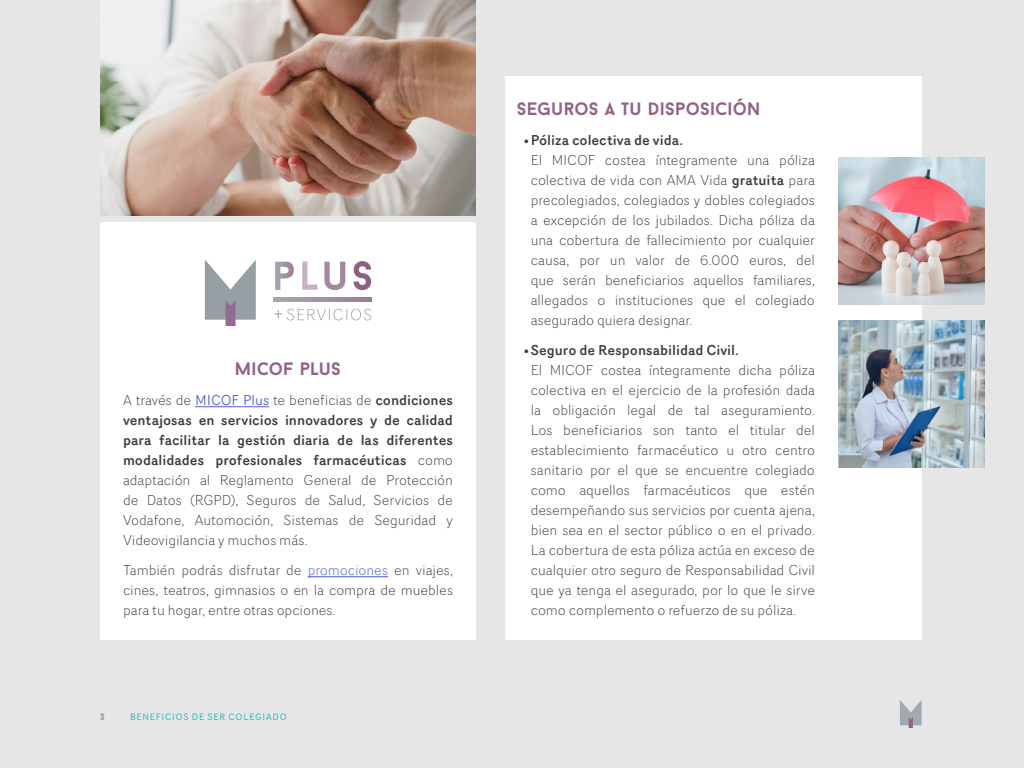
<style>
.page{position:relative;width:1024px;height:768px;background:#e6e6e6}
.page>*{position:absolute;margin:0;border:0;box-sizing:border-box;transform-origin:0 0}
.t1{font:700 18px "Baron Neue";letter-spacing:.005em;color:#916487}
.t2{font:300 14px/20px "Router";letter-spacing:-.005em;color:#3b3c3b;text-align:justify}
.t3{font:500 14px "Router";color:#3b3c3b}
.t4{font:9px "Router";letter-spacing:.09em;color:#00b5b4}
.t5{font:900 9px "Baron Neue";color:#979899}
.s1{font-weight:400;color:#4f5cd6}
.s2{font-weight:500}
.s3{color:#4f5cd6}
</style>
<div class="page">
<svg style="left:900px;top:700px;width:22px;height:28px"></svg>
<div style="left:100px;top:222px;width:376px;height:418px;background:#fff"></div>
<hr style="left:195px;top:407px;width:74px;height:1px;background:#4f5cd6">
<hr style="left:308px;top:577px;width:80px;height:1px;background:#4f5cd6">
<div style="left:505px;top:76px;width:417px;height:564px;background:#fff"></div>
<img style="left:100px;top:0;width:376px;height:216px">
<img style="left:838px;top:158px;width:147px;height:147px">
<img style="left:838px;top:321px;width:147px;height:147px">
<svg style="left:205px;top:260px;width:51px;height:66px"></svg>
<svg style="left:275px;top:262px;width:19px;height:28px"></svg>
<svg style="left:302px;top:261px;width:15px;height:29px"></svg>
<svg style="left:324px;top:262px;width:21px;height:28px"></svg>
<svg style="left:354px;top:261px;width:17px;height:29px"></svg>
<svg style="left:274px;top:298px;width:97px;height:4px"></svg>
<svg style="left:275px;top:309px;width:96px;height:11px"></svg>
<p class="t1" style="left:235px;top:357px;width:108px">MICOF PLUS</p>
<p class="t2" style="left:123px;top:390px;width:332px">A través de <span class="s1">MICOF Plus</span> te beneficias de <span class="s2">condiciones ventajosas en servicios innovadores y de calidad para facilitar la gestión diaria de las diferentes modalidades profesionales farmacéuticas</span> como adaptación al Reglamento General de Protección de Datos (RGPD), Seguros de Salud, Servicios de Vodafone, Automoción, Sistemas de Seguridad y Videovigilancia y muchos más.</p>
<p class="t2" style="left:123px;top:560px;width:332px">También podrás disfrutar de <span class="s3">promociones</span> en viajes, cines, teatros, gimnasios o en la compra de muebles para tu hogar, entre otras opciones.</p>
<p class="t5" style="left:100px;top:711px;width:6px">3</p>
<p class="t4" style="left:130px;top:710px;width:158px">BENEFICIOS DE SER COLEGIADO</p>
<p class="t1" style="left:517px;top:97px;width:245px">SEGUROS A TU DISPOSICIÓN</p>
<p class="t3" style="left:524px;top:129px;width:161px">•Póliza colectiva de vida.</p>
<p class="t2" style="left:531px;top:150px;width:286px">El MICOF costea íntegramente una póliza colectiva de vida con AMA Vida <span class="s2">gratuita</span> para precolegiados, colegiados y dobles colegiados a excepción de los jubilados. Dicha póliza da una cobertura de fallecimiento por cualquier causa, por un valor de 6.000 euros, del que serán beneficiarios aquellos familiares, allegados o instituciones que el colegiado asegurado quiera designar.</p>
<p class="t3" style="left:524px;top:340px;width:217px">•Seguro de Responsabilidad Civil.</p>
<p class="t2" style="left:531px;top:360px;width:286px">El MICOF costea íntegramente dicha póliza colectiva en el ejercicio de la profesión dada la obligación legal de tal aseguramiento.<br>Los beneficiarios son tanto el titular del establecimiento farmacéutico u otro centro sanitario por el que se encuentre colegiado como aquellos farmacéuticos que estén desempeñando sus servicios por cuenta ajena, bien sea en el sector público o en el privado.<br>La cobertura de esta póliza actúa en exceso de cualquier otro seguro de Responsabilidad Civil que ya tenga el asegurado, por lo que le sirve como complemento o refuerzo de su póliza.</p>
</div>
